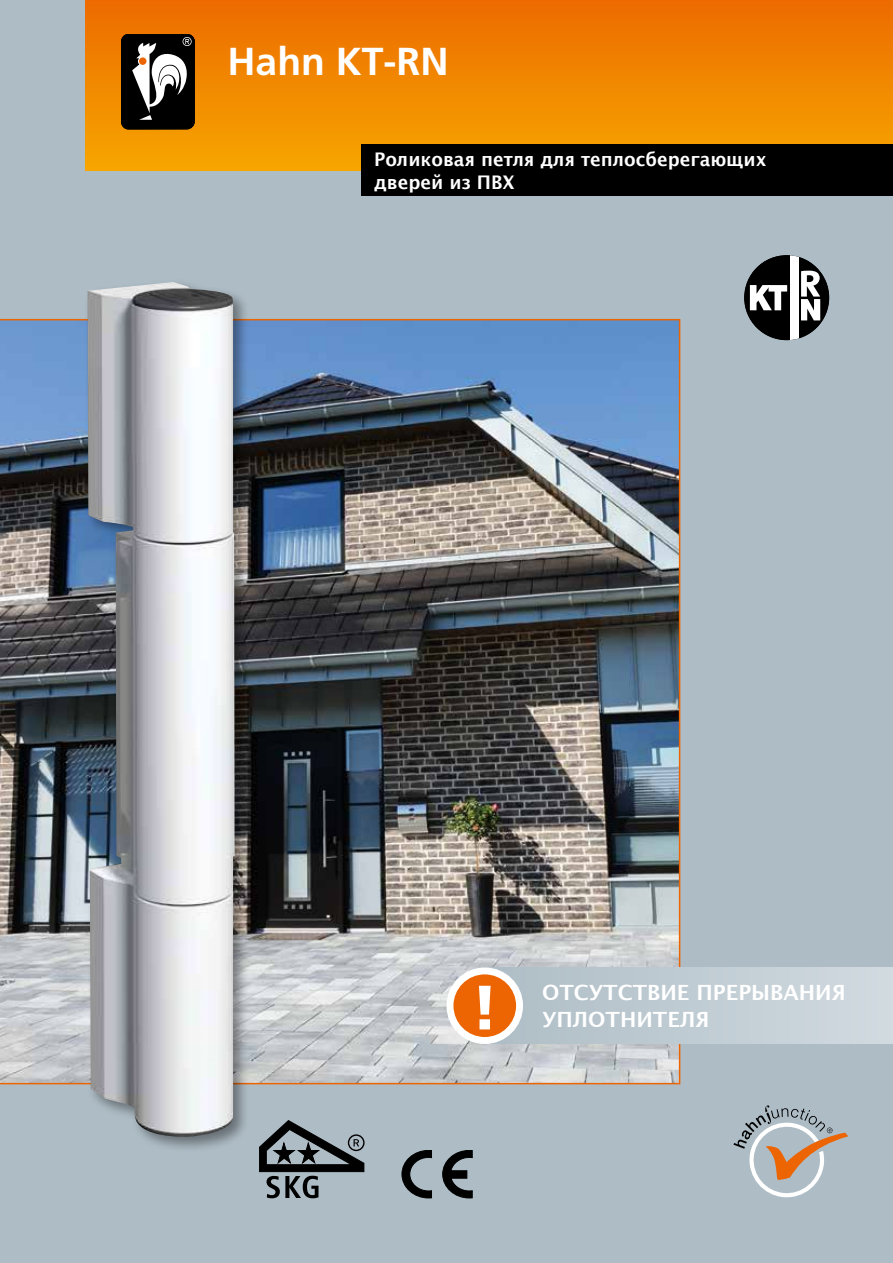
<style>
.page{position:relative;width:893px;height:1263px;background:#aebcc5}
.page>*{position:absolute;margin:0;border:0;box-sizing:border-box;transform-origin:0 0}
.t1{font:900 62.55px "Frutiger";color:#fff}
.t2{font:700 39px "Frutiger";color:#fff}
.t3{font:700 21px/27px "Lucida Grande";color:#fff}
.t4{font:700 18.75px/22.5px "Lucida Grande";color:#fff}
</style>
<div class="page">
<img style="left:0;top:319px;width:680px;height:765px">
<div style="left:84px;top:278px;width:167px;height:875px;background:#000;opacity:.4"></div>
<img style="left:88px;top:282px;width:146px;height:856px">
<div style="left:480px;top:967px;width:413px;height:77px;background:linear-gradient(to right,#b2c0c8,#cfd9de)"></div>
<div style="left:450px;top:971px;width:70px;height:69px;background:#ec6502;border-radius:50%"></div>
<div style="left:446px;top:967px;width:77px;height:77px;border:7px solid #fff;border-radius:50%"></div>
<div style="left:85px;top:0;width:808px;height:170px;background:linear-gradient(to bottom,#ef6c00,#f1a100)"></div>
<div style="left:121px;top:34px;width:73px;height:95px;background:#000;border-radius:8px"></div>
<div style="left:121px;top:34px;width:74px;height:95px;border:1px solid #000;border-radius:8px"></div>
<svg style="left:132px;top:37px;width:61px;height:83px"></svg>
<div style="left:361px;top:145px;width:532px;height:51px;background:#000"></div>
<div style="left:744px;top:255px;width:85px;height:85px;background:#000;border-radius:50%"></div>
<div style="left:790px;top:255px;width:9px;height:85px;background:#fff"></div>
<svg style="left:750px;top:285px;width:37px;height:25px"></svg>
<svg style="left:801px;top:271px;width:19px;height:49px"></svg>
<svg style="left:259px;top:1120px;width:105px;height:78px"></svg>
<div style="left:348px;top:1134px;width:17px;height:17px;border:1px solid #000;border-radius:50%"></div>
<svg style="left:402px;top:1150px;width:30px;height:48px"></svg>
<svg style="left:442px;top:1150px;width:30px;height:48px"></svg>
<svg style="left:733px;top:1105px;width:115px;height:92px"></svg>
<h2 class="t2" style="left:227px;top:39px;width:223px">Hahn KT-RN</h2>
<p class="t4" style="left:374px;top:148px;width:394px">Роликовая петля для теплосберегающих дверей из ПВХ</p>
<h1 class="t1" style="left:471px;top:970px;width:29px">!</h1>
<p class="t3" style="left:542px;top:979px;width:305px">ОТСУТСТВИЕ ПРЕРЫВАНИЯ<br>УПЛОТНИТЕЛЯ</p>
</div>
